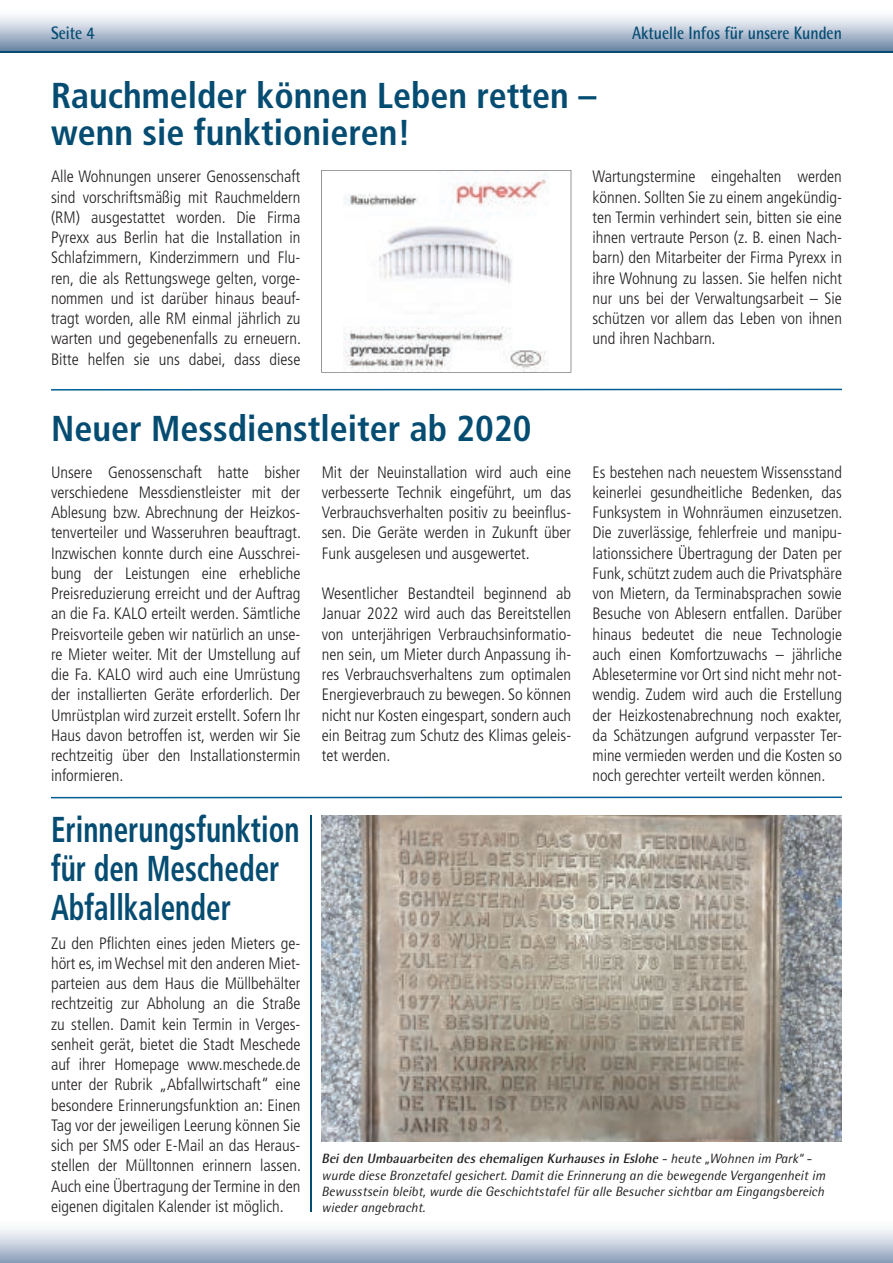
<style>
.page{position:relative;width:893px;height:1263px;background:#fff}
.page>*{position:absolute;margin:0;border:0;box-sizing:border-box;transform-origin:0 0}
.t1{font:700 condensed 36px/37.5px "Frutiger";color:#054c72}
.t2{font:700 condensed 36px/39px "Frutiger";color:#054c72;scale:.81 1}
.t3{font:700 18px "Rotis Semi Sans";color:#054c72;scale:.85 1}
.t4{font:300 condensed 16.5px/20.2px "Frutiger";color:#231f20;text-align:justify}
.t5{font:italic 13.5px/16.2px "Rotis Semi Sans";color:#231f20}
.s1{font-weight:700}
</style>
<div class="page">
<div style="left:0;top:1219px;width:893px;height:44px;background:linear-gradient(to bottom,#fff,#92a4be)"></div>
<div style="left:0;top:7px;width:893px;height:44px;background:linear-gradient(to bottom,#fff,#738cab)"></div>
<hr style="left:0;top:51px;width:893px;height:2px;background:#054c72">
<hr style="left:51px;top:389px;width:791px;height:2px;background:#005d95">
<svg style="left:321px;top:170px;width:250px;height:203px"></svg>
<hr style="left:51px;top:796px;width:791px;height:2px;background:#005d95">
<img style="left:321px;top:815px;width:521px;height:326px">
<hr style="left:310px;top:815px;width:2px;height:397px;background:#054c72">
<p class="t3" style="left:51px;top:22px;width:53px">Seite 4</p>
<p class="t3" style="left:632px;top:22px;width:248px">Aktuelle Infos für unsere Kunden</p>
<h1 class="t1" style="left:51px;top:77px;width:547px">Rauchmelder können Leben retten – wenn sie funktionieren!</h1>
<p class="t4" style="left:51px;top:167px;width:252px">Alle Wohnungen unserer Genossenschaft sind vorschriftsmäßig mit Rauchmeldern (RM) ausgestattet worden. Die Firma Pyrexx aus Berlin hat die Installation in Schlafzimmern, Kinderzimmern und Flu&shy;ren, die als Rettungswege gelten, vorge&shy;nommen und ist darüber hinaus beauf&shy;tragt worden, alle RM einmal jährlich zu warten und gegebenenfalls zu erneuern.<br>Bitte helfen sie uns dabei, dass diese</p>
<p class="t4" style="left:592px;top:167px;width:251px">Wartungstermine eingehalten werden können. Sollten Sie zu einem angekündig&shy;ten Termin verhindert sein, bitten sie eine ihnen vertraute Person (z. B. einen Nach&shy;barn) den Mitarbeiter der Firma Pyrexx in ihre Wohnung zu lassen. Sie helfen nicht nur uns bei der Verwaltungsarbeit – Sie schützen vor allem das Leben von ihnen und ihren Nachbarn.</p>
<h1 class="t1" style="left:51px;top:410px;width:482px">Neuer Messdienstleiter ab 2020</h1>
<p class="t4" style="left:51px;top:462px;width:252px">Unsere Genossenschaft hatte bisher verschiedene Messdienstleister mit der Ablesung bzw. Abrechnung der Heizkos&shy;tenverteiler und Wasseruhren beauftragt.<br>Inzwischen konnte durch eine Ausschrei&shy;bung der Leistungen eine erhebliche Preisreduzierung erreicht und der Auftrag an die Fa. KALO erteilt werden. Sämtliche Preisvorteile geben wir natürlich an unse&shy;re Mieter weiter. Mit der Umstellung auf die Fa. KALO wird auch eine Umrüstung der installierten Geräte erforderlich. Der Umrüstplan wird zurzeit erstellt. Sofern Ihr Haus davon betroffen ist, werden wir Sie rechtzeitig über den Installationstermin informieren.</p>
<p class="t4" style="left:322px;top:462px;width:251px">Mit der Neuinstallation wird auch eine verbesserte Technik eingeführt, um das Verbrauchsverhalten positiv zu beeinflus&shy;sen. Die Geräte werden in Zukunft über Funk ausgelesen und ausgewertet.</p>
<p class="t4" style="left:322px;top:583px;width:251px">Wesentlicher Bestandteil beginnend ab Januar 2022 wird auch das Bereitstellen von unterjährigen Verbrauchsinformatio&shy;nen sein, um Mieter durch Anpassung ih&shy;res Verbrauchsverhaltens zum optimalen Energieverbrauch zu bewegen. So können nicht nur Kosten eingespart, sondern auch ein Beitrag zum Schutz des Klimas geleis&shy;tet werden.</p>
<p class="t4" style="left:592px;top:462px;width:252px">Es bestehen nach neuestem Wissensstand keinerlei gesundheitliche Bedenken, das Funksystem in Wohnräumen einzusetzen.<br>Die zuverlässige, fehlerfreie und manipu&shy;lationssichere Übertragung der Daten per Funk, schützt zudem auch die Privatsphäre von Mietern, da Terminabsprachen sowie Besuche von Ablesern entfallen. Darüber hinaus bedeutet die neue Technologie auch einen Komfortzuwachs – jährliche Ablesetermine vor Ort sind nicht mehr not&shy;wendig. Zudem wird auch die Erstellung der Heizkostenabrechnung noch exakter, da Schätzungen aufgrund verpasster Ter&shy;mine vermieden werden und die Kosten so noch gerechter verteilt werden können.</p>
<h1 class="t2" style="left:51px;top:810px;width:308px">Erinnerungsfunktion für den Mescheder<br>Abfallkalender</h1>
<p class="t4" style="left:51px;top:933px;width:252px">Zu den Pflichten eines jeden Mieters ge&shy;hört es, im Wechsel mit den anderen Miet&shy;parteien aus dem Haus die Müllbehälter rechtzeitig zur Abholung an die Straße zu stellen. Damit kein Termin in Verges&shy;senheit gerät, bietet die Stadt Meschede auf ihrer Homepage www.meschede.de unter der Rubrik „Abfallwirtschaft“ eine besondere Erinnerungsfunktion an: Einen Tag vor der jeweiligen Leerung können Sie sich per SMS oder E-Mail an das Heraus&shy;stellen der Mülltonnen erinnern lassen.<br>Auch eine Übertragung der Termine in den eigenen digitalen Kalender ist möglich.</p>
<p class="t5" style="left:321px;top:1150px;width:505px"><span class="s1">Beiden Umbauarbeiten desehemaligen Kurhausesin Eslohe</span> - h e u te „ Wo h n e n im Pa rk “ - wurde diese Bronzetafel gesichert. Damit die Erinnerung an die bewegende Vergangenheit im Bewusstsein bleibt, wurde die Geschichtstafel für alle Besucher sichtbar am Eingangsbereich wieder angebracht.</p>
</div>
